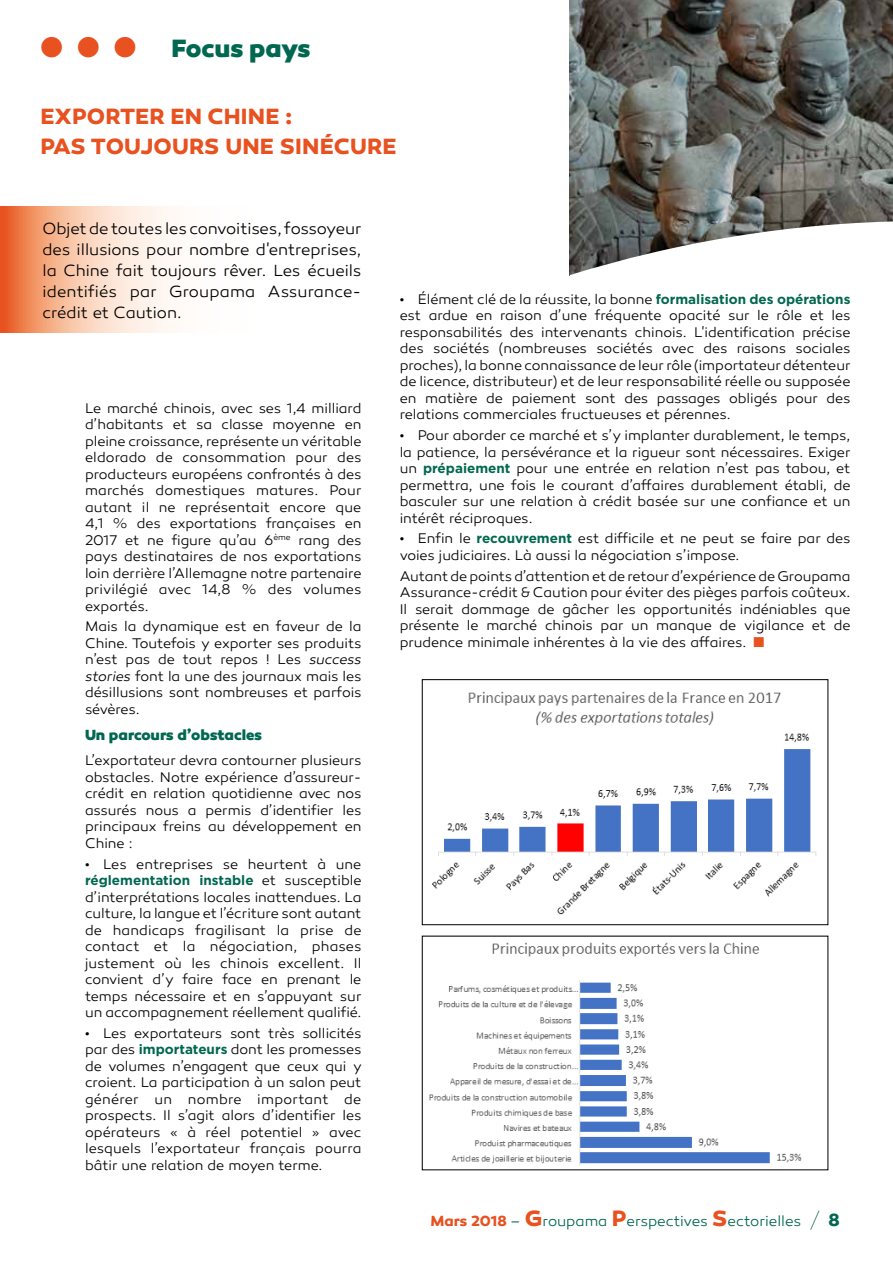
<style>
.page{position:relative;width:893px;height:1263px;background:#fff}
.page>*{position:absolute;margin:0;border:0;box-sizing:border-box;transform-origin:0 0}
.t1{font:800 25.5px "Canaro";letter-spacing:-.01em;color:#006750}
.t2{font:700 22.5px/30px "Canaro";letter-spacing:.005em;color:#e85120}
.t3{font:700 18px "Canaro";color:#006750}
.t4{font:300 16.5px/21px "Canaro";letter-spacing:.005em;color:#000;text-align:justify}
.t5{font:300 15px "Canaro";letter-spacing:-.005em;color:#006750}
.t6{font:800 15px "Canaro";letter-spacing:-.01em;color:#006750}
.t7{font:300 14.25px/16.5px "Canaro";letter-spacing:-.005em;color:#000;text-align:justify}
.t8{font:700 13.5px "Gotham";color:#006750}
.s1{color:#e85120}
.s2{font-style:italic}
.s3{font-family:"Canaro";font-weight:300;font-size:14.25px;color:#000}
.s4{font-family:"Gotham";font-weight:700;font-size:13.5px;color:#006750}
.s5{font-weight:700;color:#e85120}
.s6{font-weight:700;font-size:22.5px;color:#e85120}
</style>
<div class="page">
<svg style="left:810px;top:1210px;width:10px;height:20px"></svg>
<img style="left:570px;top:1px;width:323px;height:220px">
<svg style="left:0;top:206px;width:173px;height:126px"></svg>
<svg style="left:570px;top:221px;width:323px;height:54px"></svg>
<img style="left:432px;top:691px;width:385px;height:224px">
<div style="left:422px;top:679px;width:406px;height:246px;border:1px solid #000"></div>
<img style="left:429px;top:942px;width:373px;height:224px">
<h1 class="t1" style="left:40px;top:32px;width:272px"><span class="s1">●</span> <span class="s1">●</span> <span class="s1">●</span> Focus pays</h1>
<h2 class="t2" style="left:41px;top:102px;width:358px">EXPORTER EN CHINE :<br>PAS TOUJOURS UNE SINÉCURE</h2>
<p class="t4" style="left:43px;top:218px;width:321px">Objet de toutes les convoitises, fossoyeur des illusions pour nombre d'entreprises, la Chine fait toujours rêver. Les écueils identifiés par Groupama Assurance&shy;crédit et Caution.</p>
<p class="t7" style="left:85px;top:400px;width:278px">Le marché chinois, avec ses 1,4 milliard d’habitants et sa classe moyenne en pleine croissance, représente un véritable eldorado de consommation pour des producteurs européens confrontés à des marchés domestiques matures. Pour autant il ne représentait encore que 4,1 % des exportations françaises en 2017 et ne figure qu’au 6<sup>ème</sup> rang des pays destinataires de nos exportations loin derrière l’Allemagne notre partenaire privilégié avec 14,8 % des volumes exportés.</p>
<p class="t7" style="left:85px;top:618px;width:278px">Mais la dynamique est en faveur de la Chine. Toutefois y exporter ses produits n’est pas de tout repos ! Les <span class="s2">success stories</span> font la une des journaux mais les désillusions sont nombreuses et parfois sévères.</p>
<p class="t6" style="left:85px;top:726px;width:179px">Un parcours d’obstacles</p>
<p class="t7" style="left:85px;top:752px;width:278px">L’exportateur devra contourner plusieurs obstacles. Notre expérience d’assureur&shy;crédit en relation quotidienne avec nos assurés nous a permis d’identifier les principaux freins au développement en Chine :</p>
<p class="t7" style="left:85px;top:856px;width:278px">• Les entreprises se heurtent à une</p>
<p class="t8" style="left:85px;top:871px;width:278px">réglementation instable <span class="s3">et susceptible</span></p>
<p class="t7" style="left:85px;top:889px;width:278px">d’interprétations locales inattendues. La culture, la langue et l’écriture sont autant de handicaps fragilisant la prise de contact et la négociation, phases justement où les chinois excellent. Il convient d’y faire face en prenant le temps nécessaire et en s’appuyant sur un accompagnement réellement qualifié.</p>
<p class="t7" style="left:85px;top:1025px;width:278px">• Les exportateurs sont très sollicités par des <span class="s4">importateurs</span> dont les promesses de volumes n’engagent que ceux qui y croient. La participation à un salon peut générer un nombre important de prospects. Il s’agit alors d’identifier les opérateurs « à réel potentiel » avec lesquels l’exportateur français pourra bâtir une relation de moyen terme.</p>
<p class="t7" style="left:400px;top:291px;width:452px">• Élément clé de la réussite, la bonne <span class="s4">formalisation des opérations </span>est ardue en raison d’une fréquente opacité sur le rôle et les responsabilités des intervenants chinois. L'identification précise des sociétés (nombreuses sociétés avec des raisons sociales proches), la bonne connaissance de leur rôle (importateur détenteur de licence, distributeur) et de leur responsabilité réelle ou supposée en matière de paiement sont des passages obligés pour des relations commerciales fructueuses et pérennes.</p>
<p class="t7" style="left:400px;top:427px;width:452px">• Pour aborder ce marché et s’y implanter durablement, le temps, la patience, la persévérance et la rigueur sont nécessaires. Exiger un <span class="s4">prépaiement</span> pour une entrée en relation n’est pas tabou, et permettra, une fois le courant d’affaires durablement établi, de basculer sur une relation à crédit basée sur une confiance et un intérêt réciproques.</p>
<p class="t7" style="left:400px;top:530px;width:452px">• Enfin le <span class="s4">recouvrement</span> est difficile et ne peut se faire par des voies judiciaires. Là aussi la négociation s’impose.</p>
<p class="t7" style="left:400px;top:568px;width:452px">Autant de points d’attention et de retour d’expérience de Groupama Assurance-crédit &amp; Caution pour éviter des pièges parfois coûteux.<br>Il serait dommage de gâcher les opportunités indéniables que présente le marché chinois par un manque de vigilance et de prudence minimale inhérentes à la vie des affaires. <span class="s1">■</span></p>
<p class="t5" style="left:430px;top:1212px;width:372px"><span class="s5">Mars 2018</span> – <span class="s6">G</span>roupama <span class="s6">P</span>erspectives <span class="s6">S</span>ectorielles</p>
<p class="t3" style="left:828px;top:1208px;width:13px">8</p>
</div>
